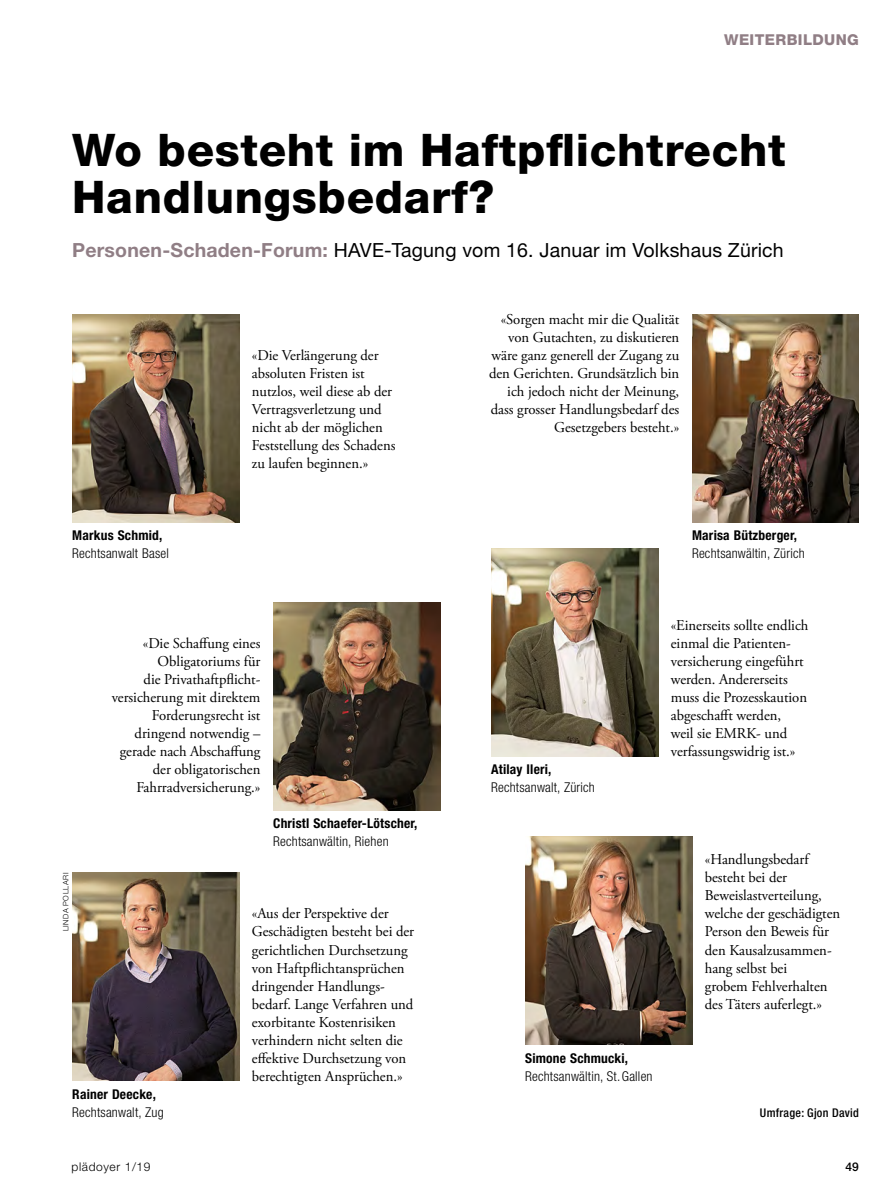
<style>
.page{position:relative;width:893px;height:1191px;background:#fff}
.page>*{position:absolute;margin:0;border:0;box-sizing:border-box;transform-origin:0 0}
.t1{font:800 45px/46.5px "Helvetica Neue LT Std";letter-spacing:.015em;color:#000}
.t2{font:19.5px "Helvetica Neue LT Std";letter-spacing:.01em;color:#000}
.t3{font:15px/18px "Adobe Garamond Pro";letter-spacing:-.005em;color:#000}
.t4{font:800 15px "Helvetica Neue LT Std";letter-spacing:.025em;color:#907e85}
.t5{font:300 condensed 13.5px "Helvetica Neue LT Std";letter-spacing:.015em;color:#000}
.t6{font:700 condensed 13.5px "Helvetica Neue LT Std";letter-spacing:.015em;color:#000}
.t7{font:500 condensed 12px "Helvetica Neue LT Std";letter-spacing:.025em;color:#000}
.t8{font:300 12px "Helvetica Neue LT Std";letter-spacing:.05em;color:#000}
.t9{font:500 12px "Helvetica Neue LT Std";color:#000}
.t10{font:300 7.5px "Helvetica Neue LT Std";letter-spacing:.07em;color:#000}
.s1{font-weight:700;color:#907e85}
</style>
<div class="page">
<img style="left:491px;top:548px;width:167px;height:208px">
<img style="left:692px;top:314px;width:167px;height:208px">
<img style="left:525px;top:836px;width:167px;height:208px">
<img style="left:273px;top:602px;width:167px;height:208px">
<img style="left:72px;top:314px;width:167px;height:208px">
<img style="left:72px;top:872px;width:167px;height:208px">
<p class="t4" style="left:724px;top:30px;width:136px">WEITERBILDUNG</p>
<h1 class="t1" style="left:72px;top:127px;width:715px">Wo besteht im Haftpflichtrecht<br>Handlungsbedarf?</h1>
<h2 class="t2" style="left:72px;top:238px;width:713px"><span class="s1">Personen-Schaden-Forum:</span> HAVE-Tagung vom 16. Januar im Volkshaus Zürich</h2>
<p class="t6" style="left:72px;top:527px;width:92px">Markus Schmid,</p>
<p class="t5" style="left:72px;top:546px;width:98px">Rechtsanwalt Basel</p>
<p class="t3" style="left:252px;top:347px;width:145px">«Die Verlängerung der absoluten Fristen ist nutzlos, weil diese ab der<br>Vertragsverletzung und nicht ab der möglichen<br>Feststellung des Schadens zu laufen beginnen.»</p>
<p class="t10" style="left:61px;top:931px;width:60px;rotate:-90deg">LINDA POLLARI</p>
<p class="t3" style="left:112px;top:635px;width:150px;text-align:right">«Die Schaffung eines<br>Obligatoriums für<br>die Privathaftpflicht---- versicherung mit direktem<br>Forderungsrecht ist dringend notwendig – gerade nach Abschaffung der obligatorischen<br>Fahrradversicherung.»</p>
<p class="t6" style="left:273px;top:815px;width:146px">Christl Schaefer-Lötscher,</p>
<p class="t5" style="left:273px;top:834px;width:117px">Rechtsanwältin, Riehen</p>
<p class="t3" style="left:252px;top:905px;width:164px">«Aus der Perspektive der<br>Geschädigten besteht bei der gerichtlichen Durchsetzung von Haftpflichtansprüchen dringender Handlungs&shy;bedarf. Lange Verfahren und exorbitante Kostenrisiken verhindern nicht selten die effektive Durchsetzung von berechtigten Ansprüchen.»</p>
<p class="t6" style="left:72px;top:1085px;width:85px">Rainer Deecke,</p>
<p class="t5" style="left:72px;top:1104px;width:93px">Rechtsanwalt, Zug</p>
<p class="t3" style="left:489px;top:311px;width:192px;text-align:right">«Sorgen macht mir die Qualität von Gutachten, zu diskutieren wäre ganz generell der Zugang zu den Gerichten. Grundsätzlich bin ich jedoch nicht der Meinung, dass grosser Handlungsbedarf des<br>Gesetzgebers besteht.»</p>
<p class="t6" style="left:692px;top:527px;width:106px">Marisa Bützberger,</p>
<p class="t5" style="left:692px;top:546px;width:114px">Rechtsanwältin, Zürich</p>
<p class="t6" style="left:491px;top:761px;width:62px">Atilay Ileri,</p>
<p class="t5" style="left:491px;top:780px;width:105px">Rechtsanwalt, Zürich</p>
<p class="t3" style="left:671px;top:617px;width:139px">«Einerseits sollte endlich einmal die Patienten&shy;versicherung eingeführt werden. Andererseits muss die Prozesskaution abgeschafft werden,<br>weil sie EMRK- und verfassungswidrig ist.»</p>
<p class="t6" style="left:525px;top:1049px;width:105px">Simone Schmucki,</p>
<p class="t5" style="left:525px;top:1068px;width:129px">Rechtsanwältin, St.Gallen</p>
<p class="t3" style="left:705px;top:851px;width:137px">«Handlungsbedarf besteht bei der<br>Beweislastverteilung, welche der geschädigten<br>Person den Beweis für den Kausalzusammen&shy;hang selbst bei<br>grobem Fehlverhalten des Täters auferlegt.»</p>
<p class="t7" style="left:760px;top:1105px;width:100px">Umfrage: Gjon David</p>
<p class="t8" style="left:72px;top:1159px;width:81px">plädoyer 1/19</p>
<p class="t9" style="left:845px;top:1159px;width:15px">49</p>
</div>
